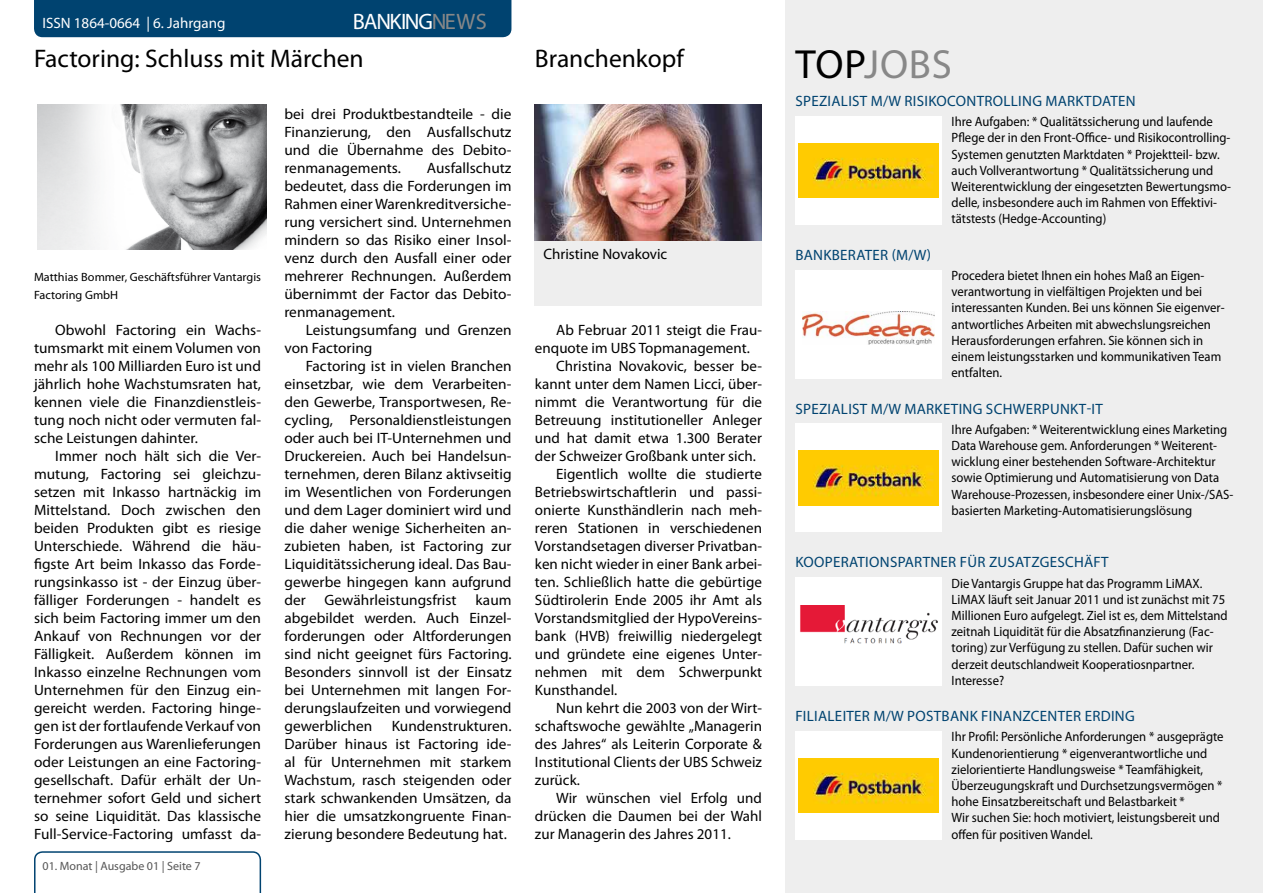
<style>
.page{position:relative;width:1263px;height:893px;background:#fff}
.page>*{position:absolute;margin:0;border:0;box-sizing:border-box;transform-origin:0 0}
.t1{font:40.8px "Myriad Pro";letter-spacing:.005em;color:#888}
.t2{font:25.5px "Myriad Pro";color:#000}
.t3{font:22.35px "Myriad Pro";letter-spacing:-.05em;color:#fff}
.t4{font:15px/18px "Myriad Pro";color:#000;text-align:justify}
.t5{font:15px "Myriad Pro";letter-spacing:.02em;color:#004370}
.t6{font:15px "Myriad Pro";color:#fff}
.t7{font:13.5px/16.2px "Myriad Pro";color:#000;scale:.94 1}
.t8{font:12px/18px "Myriad Pro";color:#000}
.t9{font:12px "Myriad Pro";color:#555}
.s1{color:#888}
.s2{color:#000}
</style>
<div class="page">
<div style="left:34px;top:0;width:477px;height:37px;background:#004370"></div>
<svg style="left:34px;top:851px;width:227px;height:42px"></svg>
<div style="left:785px;top:0;width:478px;height:893px;background:#eee"></div>
<div style="left:795px;top:424px;width:147px;height:108px;background:#fff"></div>
<img style="left:798px;top:451px;width:141px;height:54px">
<div style="left:535px;top:241px;width:227px;height:65px;background:#eee"></div>
<img style="left:535px;top:105px;width:227px;height:136px">
<div style="left:795px;top:116px;width:147px;height:108px;background:#fff"></div>
<img style="left:798px;top:143px;width:141px;height:54px">
<div style="left:795px;top:731px;width:147px;height:109px;background:#fff"></div>
<img style="left:798px;top:758px;width:141px;height:55px">
<div style="left:795px;top:577px;width:147px;height:109px;background:#fff"></div>
<img style="left:800px;top:605px;width:138px;height:39px">
<div style="left:795px;top:270px;width:147px;height:108px;background:#fff"></div>
<img style="left:37px;top:105px;width:230px;height:144px">
<img style="left:802px;top:312px;width:133px;height:32px">
<p class="t6" style="left:43px;top:14px;width:8px">ISSN</p>
<p class="t6" style="left:74px;top:14px;width:153px">1864-0664 | 6. Jahrgang</p>
<h3 class="t3" style="left:353px;top:7px;width:136px">banking<span class="s1">news</span></h3>
<h2 class="t2" style="left:34px;top:43px;width:331px">Factoring: Schluss mit Märchen</h2>
<p class="t8" style="left:34px;top:268px;width:229px">Matthias Bommer, Geschäftsführer Vantargis<br>Factoring GmbH</p>
<p class="t4" style="left:34px;top:321px;width:229px;text-indent:21px">Obwohl Factoring ein Wachs&shy;tumsmarkt mit einem Volumen von mehr als 100 Milliarden Euro ist und jährlich hohe Wachstumsraten hat, kennen viele die Finanzdienstleis&shy;tung noch nicht oder vermuten fal&shy;sche Leistungen dahinter.</p>
<p class="t4" style="left:34px;top:447px;width:229px;text-indent:21px">I mmer noch hält sich die Ver&shy;mutung, Factoring sei gleichzu&shy;setzen mit I nkasso hartnäckig im Mittelstand. Doch zwischen den beiden Produkten gibt es riesige Unterschiede. Während die häu&shy;figste Art beim I nkasso das Forde&shy;rungsinkasso ist - der Einzug über&shy;fälliger Forderungen - handelt es sich beim Factoring immer um den Ankauf von Rechnungen vor der Fälligkeit. Außerdem können im I nkasso einzelne Rechnungen vom Unternehmen für den Einzug ein&shy;gereicht werden. Factoring hinge&shy;gen ist der fortlaufende Verkauf von Forderungen aus Warenlieferungen oder Leistungen an eine Factoring&shy;gesellschaft. Dafür erhält der Un&shy;ternehmer sofort Geld und sichert so seine Liquidität. Das klassische Full-Service-Factoring umfasst da-</p>
<p class="t9" style="left:43px;top:859px;width:160px">01. Monat | Ausgabe 01 | Seite 7</p>
<p class="t4" style="left:284px;top:105px;width:229px">bei drei Produktbestandteile - die Finanzierung, den Ausfallschutz und die Übernahme des Debito&shy;renmanagements.</p>
<p class="t4" style="left:284px;top:159px;width:229px;text-indent:143px">Ausfallschutz bedeutet, dass die Forderungen im Rahmen einer Warenkreditversiche&shy;rung versichert sind. Unternehmen mindern so das Risiko einer I nsol&shy;venz durch den Ausfall einer oder mehrerer Rechnungen. Außerdem übernimmt der Factor das Debito&shy;renmanagement.</p>
<p class="t4" style="left:284px;top:321px;width:229px;text-indent:21px">Leistungsumfang und Grenzen von Factoring</p>
<p class="t4" style="left:284px;top:357px;width:229px;text-indent:21px">Factoring ist in vielen Branchen einsetzbar, wie dem Verarbeiten&shy;den Gewerbe, Transportwesen, Re&shy;cycling, Personaldienstleistungen oder auch bei IT-Unternehmen und Druckereien. Auch bei Handelsun&shy;ternehmen, deren Bilanz aktivseitig im Wesentlichen von Forderungen und dem Lager dominiert wird und die daher wenige Sicherheiten an&shy;zubieten haben, ist Factoring zur Liquiditätssicherung ideal. Das Bau&shy;gewerbe hingegen kann aufgrund der</p>
<p class="t4" style="left:325px;top:591px;width:134px">Gewährleistungsfrist</p>
<p class="t4" style="left:284px;top:591px;width:229px;text-indent:191px">kaum abgebildet werden. Auch Einzel&shy;forderungen oder Altforderungen sind nicht geeignet fürs Factoring.<br>Besonders sinnvoll ist der Einsatz bei Unternehmen mit langen For&shy;derungslaufzeiten und vorwiegend gewerblichen</p>
<p class="t4" style="left:284px;top:717px;width:229px;text-indent:107px">Kundenstrukturen.<br>Darüber hinaus ist Factoring ide&shy;al für Unternehmen mit starkem Wachstum, rasch steigenden oder stark schwankenden Umsätzen, da hier die umsatzkongruente Finan&shy;zierung besondere Bedeutung hat.</p>
<h2 class="t2" style="left:535px;top:43px;width:150px">Branchenkopf</h2>
<p class="t4" style="left:543px;top:245px;width:125px">Christine Novakovic</p>
<p class="t4" style="left:556px;top:321px;width:207px">Ab Februar 2011 steigt die Frau-</p>
<p class="t4" style="left:535px;top:339px;width:216px">enquote im UBS Topmanagement.</p>
<p class="t4" style="left:556px;top:357px;width:207px">Christina Novakovic, besser be-</p>
<p class="t4" style="left:535px;top:375px;width:229px">kannt unter dem Namen Licci, über-</p>
<p class="t4" style="left:535px;top:393px;width:229px">nimmt die Verantwortung für die</p>
<p class="t4" style="left:535px;top:411px;width:229px">Betreuung institutioneller Anleger</p>
<p class="t4" style="left:535px;top:429px;width:229px">und hat damit etwa 1.300 Berater</p>
<p class="t4" style="left:535px;top:447px;width:223px">der Schweizer Großbank unter sich.</p>
<p class="t4" style="left:556px;top:465px;width:207px">Eigentlich wollte die studierte</p>
<p class="t4" style="left:535px;top:483px;width:229px">Betriebswirtschaftlerin und passi-</p>
<p class="t4" style="left:535px;top:501px;width:229px">onierte Kunsthändlerin nach meh-</p>
<p class="t4" style="left:535px;top:519px;width:229px">reren Stationen in verschiedenen</p>
<p class="t4" style="left:535px;top:537px;width:229px">Vorstandsetagen diverser Privatban-</p>
<p class="t4" style="left:535px;top:555px;width:229px">ken nicht wieder in einer Bank arbei-</p>
<p class="t4" style="left:535px;top:573px;width:229px">ten. Schließlich hatte die gebürtige</p>
<p class="t4" style="left:535px;top:591px;width:229px">Südtirolerin Ende 2005 ihr Amt als</p>
<p class="t4" style="left:535px;top:609px;width:229px">Vorstandsmitglied der HypoVereins-</p>
<p class="t4" style="left:535px;top:627px;width:229px">bank (HVB) freiwillig niedergelegt</p>
<p class="t4" style="left:535px;top:645px;width:229px">und gründete eine eigenes Unter-</p>
<p class="t4" style="left:535px;top:663px;width:229px">nehmen mit dem Schwerpunkt</p>
<p class="t4" style="left:535px;top:681px;width:84px">Kunsthandel.</p>
<p class="t4" style="left:556px;top:699px;width:207px">Nun kehrt die 2003 von der Wirt-</p>
<p class="t4" style="left:535px;top:717px;width:229px">schaftswoche gewählte „Managerin</p>
<p class="t4" style="left:535px;top:735px;width:229px">des Jahres“ als Leiterin Corporate &amp;</p>
<p class="t4" style="left:535px;top:753px;width:229px">I nstitutional Clients der UBS Schweiz</p>
<p class="t4" style="left:535px;top:771px;width:47px">zurück.</p>
<p class="t4" style="left:556px;top:789px;width:207px">Wir wünschen viel Erfolg und</p>
<p class="t4" style="left:535px;top:807px;width:229px">drücken die Daumen bei der Wahl</p>
<p class="t4" style="left:535px;top:825px;width:197px">zur Managerin des Jahres 2011.</p>
<h1 class="t1" style="left:796px;top:39px;width:158px"><span class="s2">TOP</span>jo bs</h1>
<p class="t5" style="left:795px;top:92px;width:199px">Spezialist m/w Risikocontroll</p>
<p class="t5" style="left:1018px;top:92px;width:119px">ing Marktdaten</p>
<p class="t5" style="left:795px;top:245px;width:137px">Bankberater (m/w)</p>
<p class="t7" style="left:951px;top:113px;width:299px">I hre Aufgaben: * Qualitätssicherung und laufende Pflege der in den Front-Office- und Risikocontrolling-Systemen genutzten Marktdaten * Projektteil- bzw. auch Vollverantwortung * Qualitätssicherung und Weiterentwicklung der eingesetzten Bewertungsmo&shy;delle, insbesondere auch im Rahmen von Effektivi&shy;tätstests (Hedge-Accounting)</p>
<p class="t7" style="left:951px;top:267px;width:292px">Procedera bietet I hnen ein hohes Maß an Eigen&shy;verantwortung in vielfältigen Projekten und bei interessanten Kunden. Bei uns können Sie eigenver&shy;antwortliches Arbeiten mit abwechslungsreichen Herausforderungen erfahren. Sie können sich in einem leistungsstarken und kommunikativen Team entfalten.</p>
<p class="t5" style="left:795px;top:399px;width:303px">Spezialist m/w Marketing Schwerpu nkt-IT</p>
<p class="t7" style="left:951px;top:421px;width:301px">I hre Aufgaben: * Weiterentwicklung eines Marketing Data Warehouse gem. Anforderungen * Weiterent&shy;wicklung einer bestehenden Software-Architektur sowie Optimierung und Automatisierung von Data Warehouse-Prozessen, insbesondere einer Unix-/SAS&shy;basierten Marketing-Automatisierungslösung</p>
<p class="t5" style="left:795px;top:553px;width:10px">Koop</p>
<p class="t5" style="left:833px;top:553px;width:136px">erationspartner für</p>
<p class="t5" style="left:989px;top:553px;width:121px">Zu satzgeschäft</p>
<p class="t7" style="left:951px;top:575px;width:295px">Die Vantargis Gruppe hat das Programm LiMAX.<br>LiMAX läuft seit Januar 2011 und ist zunächst mit 75<br>Millionen Euro aufgelegt. Ziel ist es, dem Mittelstand zeitnah Liquidität für die Absatzfinanzierung (Fac&shy;toring) zur Verfügung zu stellen. Dafür suchen wir derzeit deutschlandweit Kooperatiosnpartner.<br>I nteresse?</p>
<p class="t5" style="left:795px;top:707px;width:341px">Filialeiter m/w Postbank Finanzcenter Erding</p>
<p class="t7" style="left:951px;top:729px;width:291px">I hr Profil: Persönliche Anforderungen * ausgeprägte Kundenorientierung * eigenverantwortliche und zielorientierte Handlungsweise * Teamfähigkeit, Überzeugungskraft und Durchsetzungsvermögen * hohe Einsatzbereitschaft und Belastbarkeit *<br>Wir suchen Sie: hoch motiviert, leistungsbereit und offen für positiven Wandel.</p>
</div>
